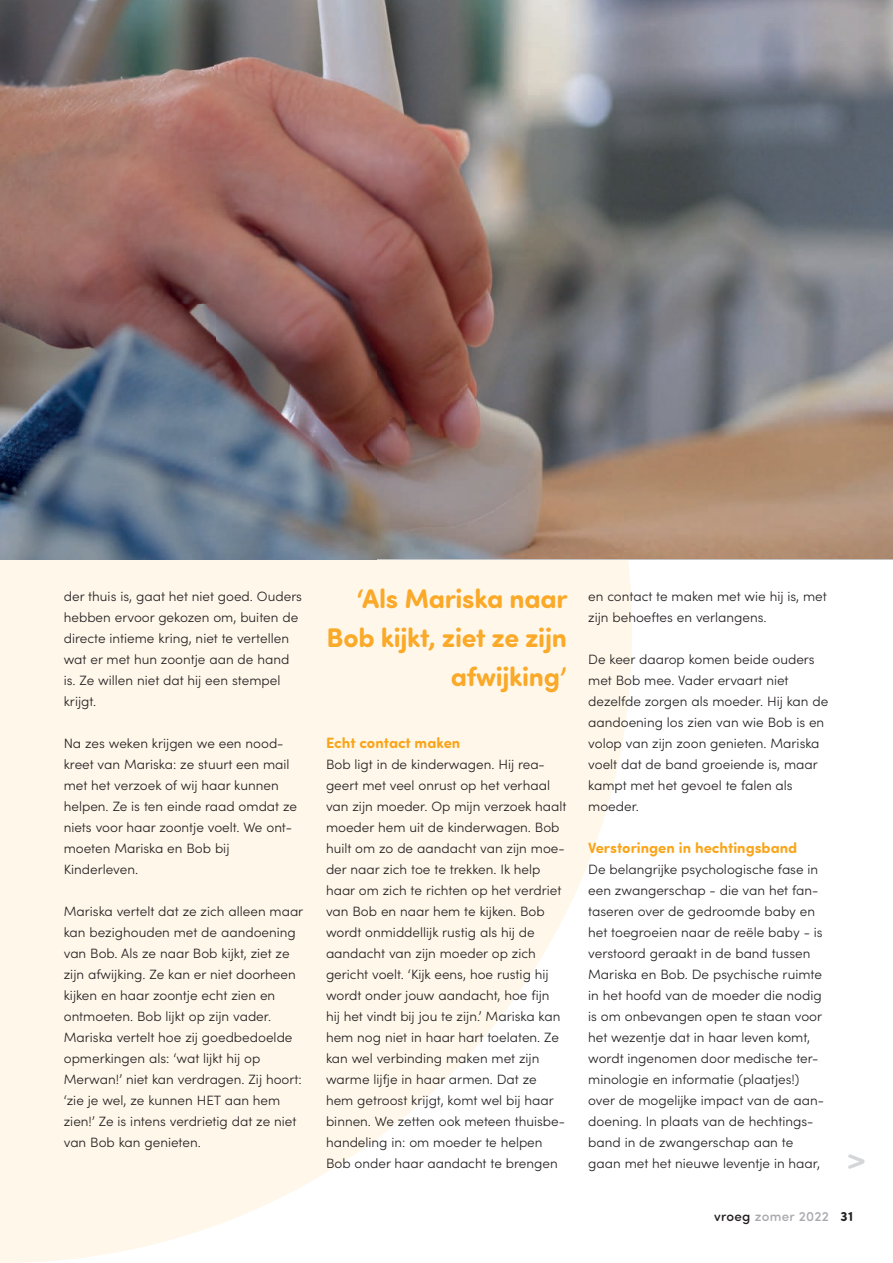
<style>
.page{position:relative;width:893px;height:1263px;background:#fff}
.page>*{position:absolute;margin:0;border:0;box-sizing:border-box;transform-origin:0 0}
.t1{font:700 31.5px "Sofia Pro Soft";color:#d5d6d8}
.t2{font:700 27px/39px "Sofia Pro Soft";letter-spacing:-.01em;color:#faa928;text-align:right}
.t3{font:700 15px "Sofia Pro Soft";color:#f9a51b}
.t4{font:300 13.5px/21px "Sofia Pro";color:#231f20}
.t5{font:500 13.5px "Sofia Pro Soft";letter-spacing:.02em;color:#a8a9ad}
.s1{color:#231f20}
.s2{font-weight:700;color:#231f20}
</style>
<div class="page">
<svg style="left:0;top:559px;width:632px;height:704px;fill:#fef7ea"></svg>
<img style="left:376px;top:0;width:517px;height:559px">
<img style="left:0;top:0;width:376px;height:559px">
<p class="t4" style="left:64px;top:585px;width:240px">der thuis is, gaat het niet goed. Ouders hebben ervoor gekozen om, buiten de directe intieme kring, niet te vertellen wat er met hun zoontje aan de hand is. Ze willen niet dat hij een stempel krijgt.</p>
<p class="t4" style="left:64px;top:732px;width:235px">Na zes weken krijgen we een nood&shy;kreet van Mariska: ze stuurt een mail met het verzoek of wij haar kunnen helpen. Ze is ten einde raad omdat ze niets voor haar zoontje voelt. We ont&shy;moeten Mariska en Bob bij<br>Kinderleven.</p>
<p class="t4" style="left:64px;top:900px;width:241px">Mariska vertelt dat ze zich alleen maar kan bezighouden met de aandoening van Bob. Als ze naar Bob kijkt, ziet ze zijn afwijking. Ze kan er niet doorheen kijken en haar zoontje echt zien en ontmoeten. Bob lijkt op zijn vader.<br>Mariska vertelt hoe zij goedbedoelde opmerkingen als: ‘wat lijkt hij op Merwan!’ niet kan verdragen. Zij hoort: ‘zie je wel, ze kunnen HET aan hem zien!’ Ze is intens verdrietig dat ze niet van Bob kan genieten.</p>
<h2 class="t2" style="left:326px;top:577px;width:243px">‘Als Mariska naar<br>Bob kijkt, ziet ze zijn afwijking’</h2>
<p class="t3" style="left:326px;top:732px;width:136px">Echt contact maken</p>
<p class="t4" style="left:326px;top:753px;width:242px">Bob ligt in de kinderwagen. Hij rea&shy;geert met veel onrust op het verhaal van zijn moeder. Op mijn verzoek haalt moeder hem uit de kinderwagen. Bob huilt om zo de aandacht van zijn moe&shy;der naar zich toe te trekken. Ik help haar om zich te richten op het verdriet van Bob en naar hem te kijken. Bob wordt onmiddellijk rustig als hij de aandacht van zijn moeder op zich gericht voelt. ‘Kijk eens, hoe rustig hij wordt onder jouw aandacht, hoe fijn hij het vindt bij jou te zijn.’ Mariska kan hem nog niet in haar hart toelaten. Ze kan wel verbinding maken met zijn warme lijfje in haar armen. Dat ze hem getroost krijgt, komt wel bij haar binnen. We zetten ook meteen thuisbe&shy;handeling in: om moeder te helpen Bob onder haar aandacht te brengen</p>
<p class="t4" style="left:588px;top:585px;width:240px">en contact te maken met wie hij is, met zijn behoeftes en verlangens.</p>
<p class="t4" style="left:588px;top:648px;width:242px">De keer daarop komen beide ouders met Bob mee. Vader ervaart niet dezelfde zorgen als moeder. Hij kan de aandoening los zien van wie Bob is en volop van zijn zoon genieten. Mariska voelt dat de band groeiende is, maar kampt met het gevoel te falen als moeder.</p>
<p class="t3" style="left:588px;top:837px;width:211px">Verstoringen in hechtingsband</p>
<p class="t4" style="left:588px;top:858px;width:237px">De belangrijke psychologische fase in een zwangerschap - die van het fan&shy;taseren over de gedroomde baby en het toegroeien naar de reële baby - is verstoord geraakt in de band tussen Mariska en Bob. De psychische ruimte in het hoofd van de moeder die nodig is om onbevangen open te staan voor het wezentje dat in haar leven komt, wordt ingenomen door medische ter&shy;minologie en informatie (plaatjes!) over de mogelijke impact van de aan&shy;doening. In plaats van de hechtings&shy;band in de zwangerschap aan te gaan met het nieuwe leventje in haar,</p>
<h1 class="t1" style="left:846px;top:1137px;width:21px">&gt;</h1>
<p class="t5" style="left:714px;top:1206px;width:140px"><span class="s1">vroeg</span> zomer 2022 <span class="s2">31</span></p>
</div>
